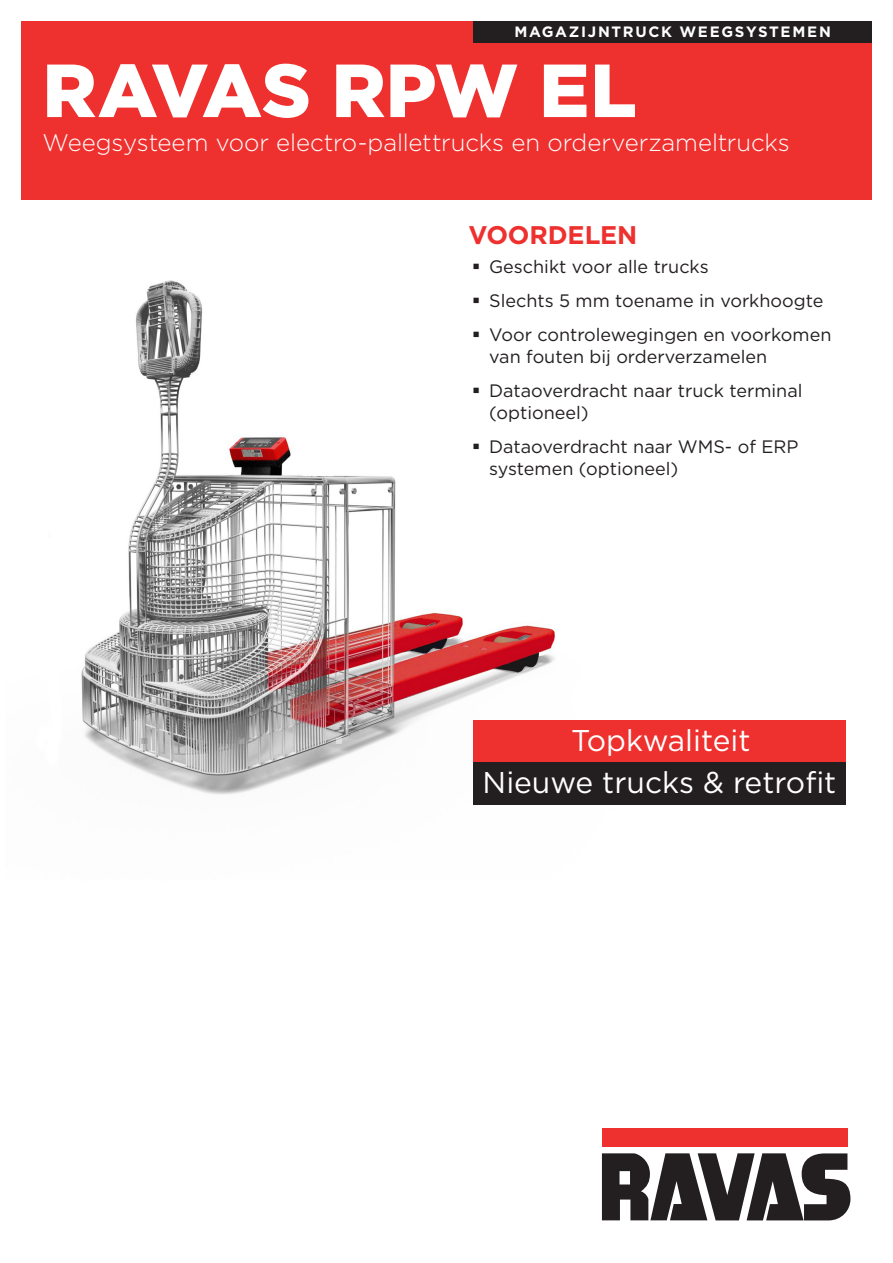
<style>
.page{position:relative;width:893px;height:1263px;background:#fff}
.page>*{position:absolute;margin:0;border:0;box-sizing:border-box;transform-origin:0 0}
.t1{font:900 75px "Gotham";color:#fff}
.t2{font:30px "Gotham";color:#fff}
.t3{font:700 25.5px "Gotham";letter-spacing:-.005em;color:#ee302e}
.t4{font:300 24px "Gotham";color:#fff}
.t5{font:18px/21.6px "Gotham";color:#231f20}
.t6{font:700 15px "Gotham";letter-spacing:.11em;color:#fff}
</style>
<div class="page">
<img style="left:81px;top:280px;width:474px;height:515px">
<div style="left:21px;top:21px;width:851px;height:179px;background:#ee312f"></div>
<div style="left:473px;top:720px;width:372px;height:42px;background:#ee302e"></div>
<div style="left:473px;top:762px;width:372px;height:43px;background:#231f20"></div>
<div style="left:602px;top:1128px;width:245px;height:19px;background:#ee312f"></div>
<svg style="left:602px;top:1153px;width:248px;height:67px"></svg>
<div style="left:473px;top:21px;width:399px;height:22px;background:#231f20"></div>
<svg style="left:474px;top:298px;width:5px;height:5px"></svg>
<svg style="left:474px;top:332px;width:5px;height:6px"></svg>
<svg style="left:474px;top:388px;width:5px;height:5px"></svg>
<svg style="left:474px;top:444px;width:5px;height:5px"></svg>
<p class="t6" style="left:514px;top:22px;width:318px">MAGAZIJNTRUCK WEEGSYSTEMEN</p>
<p class="t1" style="left:43px;top:39px;width:596px">RAVAS RPW EL</p>
<p class="t4" style="left:43px;top:127px;width:749px">Weegsysteem voor electro-pallettrucks en orderverzameltrucks</p>
<p class="t3" style="left:469px;top:218px;width:170px">VOORDELEN</p>
<p class="t5" style="left:489px;top:255px;width:221px">Geschikt voor alle trucks</p>
<p class="t5" style="left:489px;top:290px;width:336px">Slechts 5 mm toename in vorkhoogte</p>
<p class="t5" style="left:489px;top:324px;width:344px">Voor controlewegingen en voorkomen van fouten bij orderverzamelen</p>
<p class="t5" style="left:489px;top:380px;width:315px">Dataoverdracht naar truck terminal (optioneel)</p>
<p class="t5" style="left:489px;top:436px;width:311px">Dataoverdracht naar WMS- of ERP systemen (optioneel)</p>
<p class="t2" style="left:571px;top:721px;width:181px">Topkwaliteit</p>
<p class="t2" style="left:483px;top:763px;width:355px">Nieuwe trucks &amp; retrofit</p>
</div>
